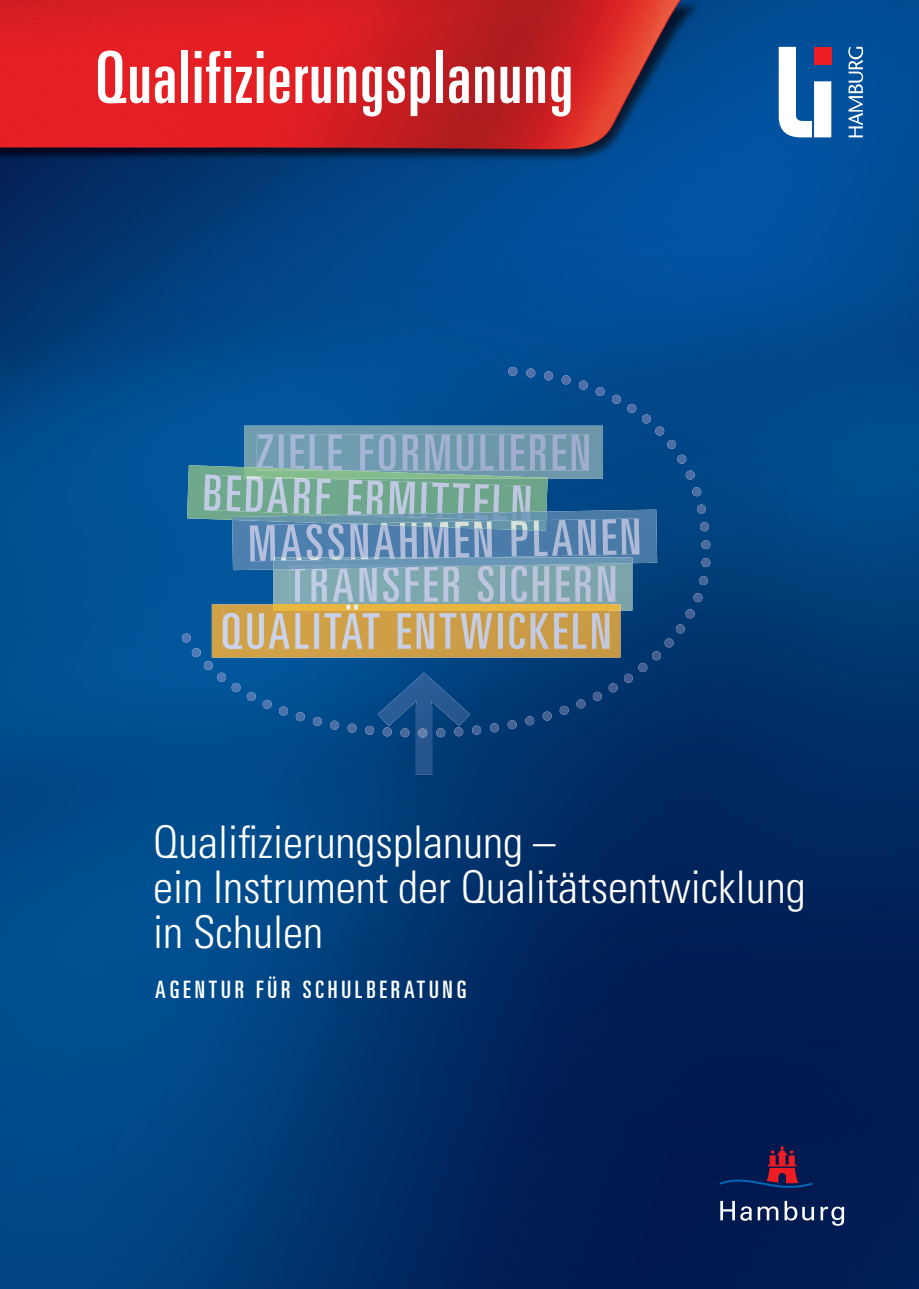
<style>
.page{position:relative;width:919px;height:1289px;background:#fff}
.page>*{position:absolute;margin:0;border:0;box-sizing:border-box;transform-origin:0 0}
.t1{font:ultra-condensed 72px "Univers LT Std";letter-spacing:.02em;color:#fff}
.t2{font:300 condensed 45px/45px "Univers LT Std";color:#fff}
.t3{font:ultra-condensed 24px "Univers LT Std";letter-spacing:.16em;color:#fff}
</style>
<div class="page">
<img style="left:0;top:0;width:918px;height:1288px">
<svg style="left:848px;top:47px;width:15px;height:90px"></svg>
<svg style="left:778px;top:47px;width:34px;height:90px"></svg>
<div style="left:814px;top:81px;width:17px;height:56px;background:#fff"></div>
<div style="left:814px;top:47px;width:17px;height:17px;background:#ee1d23"></div>
<svg style="left:719px;top:1145px;width:93px;height:44px;background:#241d4c"></svg>
<svg style="left:720px;top:1200px;width:124px;height:25px;background:#394d77"></svg>
<img style="left:244px;top:425px;width:282px;height:40px">
<img style="left:257px;top:434px;width:269px;height:31px">
<img style="left:273px;top:570px;width:359px;height:34px">
<img style="left:289px;top:570px;width:326px;height:32px">
<img style="left:212px;top:604px;width:260px;height:53px">
<img style="left:223px;top:604px;width:249px;height:45px">
<img style="left:273px;top:604px;width:199px;height:6px">
<img style="left:187px;top:465px;width:339px;height:55px">
<img style="left:244px;top:467px;width:282px;height:7px">
<img style="left:257px;top:467px;width:79px;height:3px">
<img style="left:204px;top:474px;width:322px;height:41px">
<img style="left:244px;top:476px;width:83px;height:3px">
<img style="left:232px;top:509px;width:425px;height:61px">
<img style="left:273px;top:561px;width:359px;height:8px">
<img style="left:289px;top:566px;width:188px;height:3px">
<img style="left:232px;top:511px;width:294px;height:12px">
<img style="left:345px;top:512px;width:181px;height:6px">
<img style="left:250px;top:518px;width:389px;height:43px">
<img style="left:273px;top:557px;width:204px;height:4px">
<img style="left:339px;top:520px;width:187px;height:11px">
<svg style="left:507px;top:520px;width:19px;height:1px"></svg>
<img style="left:191px;top:648px;width:218px;height:89px">
<img style="left:472px;top:576px;width:236px;height:158px">
<img style="left:526px;top:368px;width:184px;height:181px">
<svg style="left:508px;top:367px;width:9px;height:9px"></svg>
<svg style="left:701px;top:558px;width:9px;height:9px"></svg>
<svg style="left:182px;top:633px;width:9px;height:9px"></svg>
<img style="left:377px;top:672px;width:93px;height:102px">
<svg style="left:418px;top:728px;width:9px;height:9px"></svg>
<h1 class="t1" style="left:95px;top:36px;width:479px">Qualifizierungsplanung</h1>
<p class="t2" style="left:153px;top:819px;width:654px">Qualifizierungsplanung –<br>ein Instrument der Qualitätsentwicklung in Schulen</p>
<p class="t3" style="left:155px;top:975px;width:312px">AGENTUR FÜR SCHULBERATUNG</p>
</div>
